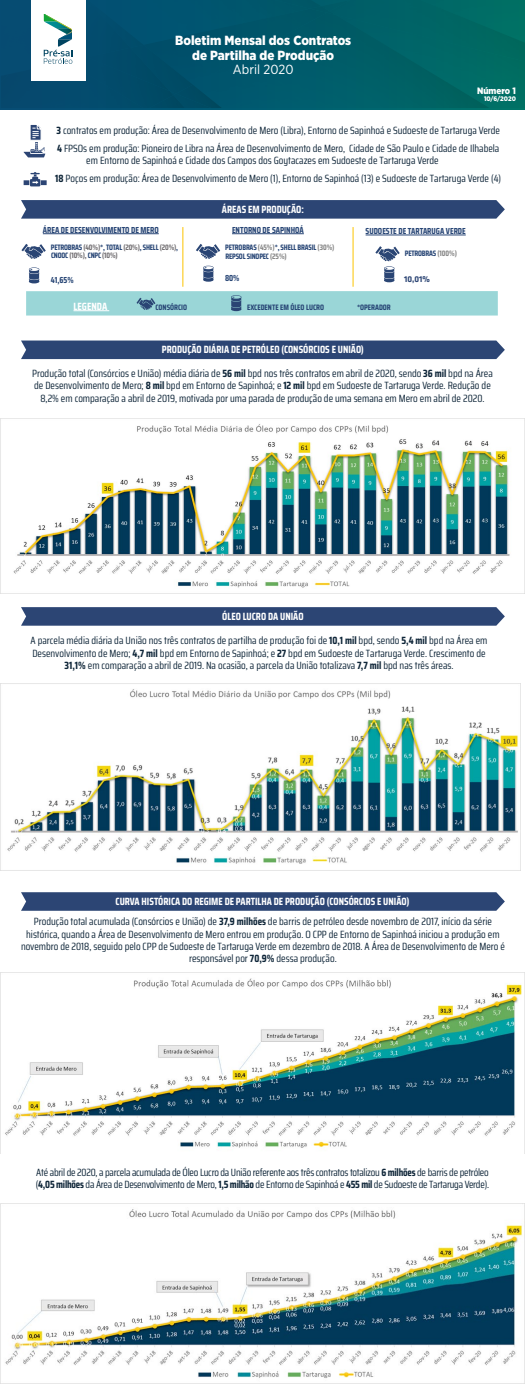
<style>
.page{position:relative;width:525px;height:1400px;background:#fff}
.page>*{position:absolute;margin:0;border:0;box-sizing:border-box;transform-origin:0 0}
.t1{font:900 13.21px "Gotham Narrow";color:#fff}
.t2{font:13.21px "Gotham Narrow";color:#fff}
.texto{font:10.5px/12.2px "Saira Condensed";color:#0e2538;text-align:center}
.texto-2{font:10.5px/12.2px "Saira Condensed";letter-spacing:-.02em;color:#0e2538}
.Titulos{font:700 10.5px "Saira Condensed";color:#fff}
.texto-3{font:700 10.5px "Saira Condensed";color:#fff}
.t3{font:900 9.28px "Gotham Narrow";color:#fff}
.Titulos-2{font:700 8.75px "Saira Condensed";color:#274575}
.Titulos-3{font:700 8.75px "Klavika";color:#2c4574}
.Titulos-4{font:700 7.88px/7.9px "Saira Condensed";letter-spacing:-.02em;color:#274575}
.texto-4{font:700 7.88px "Saira Condensed";color:#274575}
.t4{font:900 6.65px "Gotham Narrow";color:#fff}
.s1{font-weight:700}
.s2{color:#737073}
.s3{color:#878787}
</style>
<div class="page">
<svg style="left:21px;top:607px;width:484px;height:19px;background:#334b79"></svg>
<div style="left:0;top:0;width:525px;height:109px;background:linear-gradient(to right,#044570,#006b64)"></div>
<div style="left:31px;top:0;width:54px;height:81px;background:#fff"></div>
<div style="left:21px;top:341px;width:484px;height:18px;background:#2c4574"></div>
<svg style="left:21px;top:892px;width:484px;height:19px;background:#334b79"></svg>
<svg style="left:24px;top:125px;width:21px;height:32px"></svg>
<svg style="left:24px;top:172px;width:23px;height:14px"></svg>
<svg style="left:21px;top:200px;width:484px;height:19px;background:#334b79"></svg>
<hr style="left:43px;top:234px;width:116px;height:1px;background:#274575">
<hr style="left:232px;top:234px;width:72px;height:1px;background:#274575">
<hr style="left:366px;top:235px;width:100px;height:1px;background:#274575">
<svg style="left:21px;top:244px;width:25px;height:15px"></svg>
<svg style="left:196px;top:244px;width:24px;height:15px"></svg>
<div style="left:26px;top:291px;width:472px;height:25px;background:#9ad6d7"></div>
<svg style="left:29px;top:267px;width:10px;height:16px"></svg>
<svg style="left:203px;top:266px;width:11px;height:16px"></svg>
<svg style="left:375px;top:246px;width:25px;height:36px"></svg>
<hr style="left:182px;top:227px;width:1px;height:60px;background:#fcc400">
<hr style="left:353px;top:227px;width:1px;height:60px;background:#fcc400">
<hr style="left:74px;top:310px;width:35px;height:1px;background:#fff">
<svg style="left:137px;top:298px;width:18px;height:12px"></svg>
<svg style="left:231px;top:295px;width:11px;height:16px"></svg>
<img style="left:0;top:419px;width:525px;height:174px">
<img style="left:0;top:684px;width:521px;height:186px">
<img style="left:0;top:973px;width:525px;height:181px">
<img style="left:0;top:1204px;width:525px;height:180px">
<svg style="left:44px;top:14px;width:28px;height:50px"></svg>
<p class="t1" style="left:175px;top:32px;width:178px">Boletim Mensal dos Contratos</p>
<p class="t1" style="left:192px;top:47px;width:143px">de Partilha de Produção</p>
<p class="t2" style="left:233px;top:62px;width:62px">Abril 2020</p>
<p class="t3" style="left:477px;top:84px;width:40px">Número 1</p>
<p class="t4" style="left:484px;top:94px;width:33px">10/6/2020</p>
<p class="texto" style="left:56px;top:124px;width:445px"><span class="s1">3</span> contratos em produção: Área de Desenvolvimento de Mero (Libra), Entorno de Sapinhoá e Sudoeste de Tartaruga Verde</p>
<p class="texto" style="left:86px;top:142px;width:415px;text-align:left;text-indent:-29px"><span class="s1">4</span> FPSOs em produção: Pioneiro de Libra na Área de Desenvolvimento de Mero, Cidade de São Paulo e Cidade de Ilhabela em Entorno de Sapinhoá e Cidade dos Campos dos Goytacazes em Sudoeste de Tartaruga Verde</p>
<p class="texto" style="left:55px;top:172px;width:447px"><span class="s1">18</span> Poços em produção: Área de Desenvolvimento de Mero (1), Entorno de Sapinhoá (13) e Sudoeste de Tartaruga Verde (4)</p>
<p class="Titulos" style="left:222px;top:201px;width:83px">ÁREAS EM PRODUÇÃO:</p>
<p class="Titulos-2" style="left:43px;top:223px;width:117px">ÁREA DE DESENVOLVIMENTO DE MERO</p>
<p class="Titulos-2" style="left:232px;top:223px;width:73px">ENTORNO DE SAPINHOÁ</p>
<p class="Titulos-2" style="left:366px;top:225px;width:102px">SUDOESTE DE TARTARUGA VERDE</p>
<p class="Titulos-4" style="left:51px;top:243px;width:129px">PETROBRAS <span class="s2">(40%)</span>*, TOTAL <span class="s2">(20%)</span>, SHELL <span class="s2">(20%)</span>,<br>CNOOC <span class="s2">(10%),</span> CNPC <span class="s2">(10%)</span></p>
<p class="Titulos-4" style="left:225px;top:243px;width:111px">PETROBRAS <span class="s3">(45%)</span>*, SHELL BRASIL <span class="s3">(30%)</span></p>
<p class="Titulos-4" style="left:225px;top:252px;width:63px">REPSOL SINOPEC <span class="s3">(25%)</span></p>
<p class="Titulos-4" style="left:405px;top:250px;width:54px">PETROBRAS <span class="s3">(100%)</span></p>
<p class="Titulos-2" style="left:51px;top:273px;width:24px">41,65%</p>
<p class="Titulos-2" style="left:225px;top:271px;width:16px">80%</p>
<p class="Titulos-3" style="left:404px;top:274px;width:27px">10,01%</p>
<p class="texto-3" style="left:74px;top:298px;width:35px">LEGENDA</p>
<p class="texto-4" style="left:155px;top:301px;width:33px">CONSÓRCIO</p>
<p class="texto-4" style="left:247px;top:301px;width:78px">EXCEDENTE EM ÓLEO LUCRO</p>
<p class="texto-4" style="left:357px;top:301px;width:35px">*OPERADOR</p>
<p class="Titulos" style="left:162px;top:341px;width:204px">PRODUÇÃO DIÁRIA DE PETRÓLEO (CONSÓRCIOS E UNIÃO)</p>
<p class="texto" style="left:32px;top:367px;width:462px">Produção total (Consórcios e União) média diária de <span class="s1">56 mil</span> bpd nos três contratos em abril de 2020, sendo <span class="s1">36 mil</span> bpd na Área de Desenvolvimento de Mero; <span class="s1">8 mil</span> bpd em Entorno de Sapinhoá; e <span class="s1">12 mil</span> bpd em Sudoeste de Tartaruga Verde. Redução de<br>8,2% em comparação a abril de 2019, motivada por uma parada de produção de uma semana em Mero em abril de 2020.</p>
<p class="Titulos" style="left:222px;top:608px;width:83px">ÓLEO LUCRO DA UNIÃO</p>
<p class="texto" style="left:31px;top:634px;width:458px">A parcela média diária da União nos três contratos de partilha de produção foi de <span class="s1">10,1 mil</span> bpd, sendo <span class="s1">5,4 mil</span> bpd na Área em<br>Desenvolvimento de Mero; <span class="s1">4,7 mil</span> bpd em Entorno de Sapinhoá; e <span class="s1">27</span> bpd em Sudoeste de Tartaruga Verde. Crescimento de<br><span class="s1">31,1%</span> em comparação a abril de 2019. Na ocasião, a parcela da União totalizava <span class="s1">7,7 mil</span> bpd nas três áreas.</p>
<p class="Titulos" style="left:116px;top:893px;width:295px">CURVA HISTÓRICA DO REGIME DE PARTILHA DE PRODUÇÃO (CONSÓRCIOS E UNIÃO)</p>
<p class="texto" style="left:21px;top:915px;width:485px">Produção total acumulada (Consórcios e União) de <span class="s1">37,9 milhões</span> de barris de petróleo desde novembro de 2017, início da série histórica, quando a Área de Desenvolvimento de Mero entrou em produção. O CPP de Entorno de Sapinhoá iniciou a produção em novembro de 2018, seguido pelo CPP de Sudoeste de Tartaruga Verde em dezembro de 2018. A Área de Desenvolvimento de Mero é responsável por <span class="s1">70,9%</span> dessa produção.</p>
<p class="texto-2" style="left:36px;top:1166px;width:455px">Até abril de 2020, a parcela acumulada de Óleo Lucro da União referente aos três contratos totalizou <span class="s1">6 milhões</span> de barris de petróleo (<span class="s1">4,05 milhões</span> da Área de Desenvolvimento de Mero, <span class="s1">1,5 milhão</span> de Entorno de Sapinhoá e <span class="s1">455 mil</span> de Sudoeste de Tartaruga Verde).</p>
</div>
